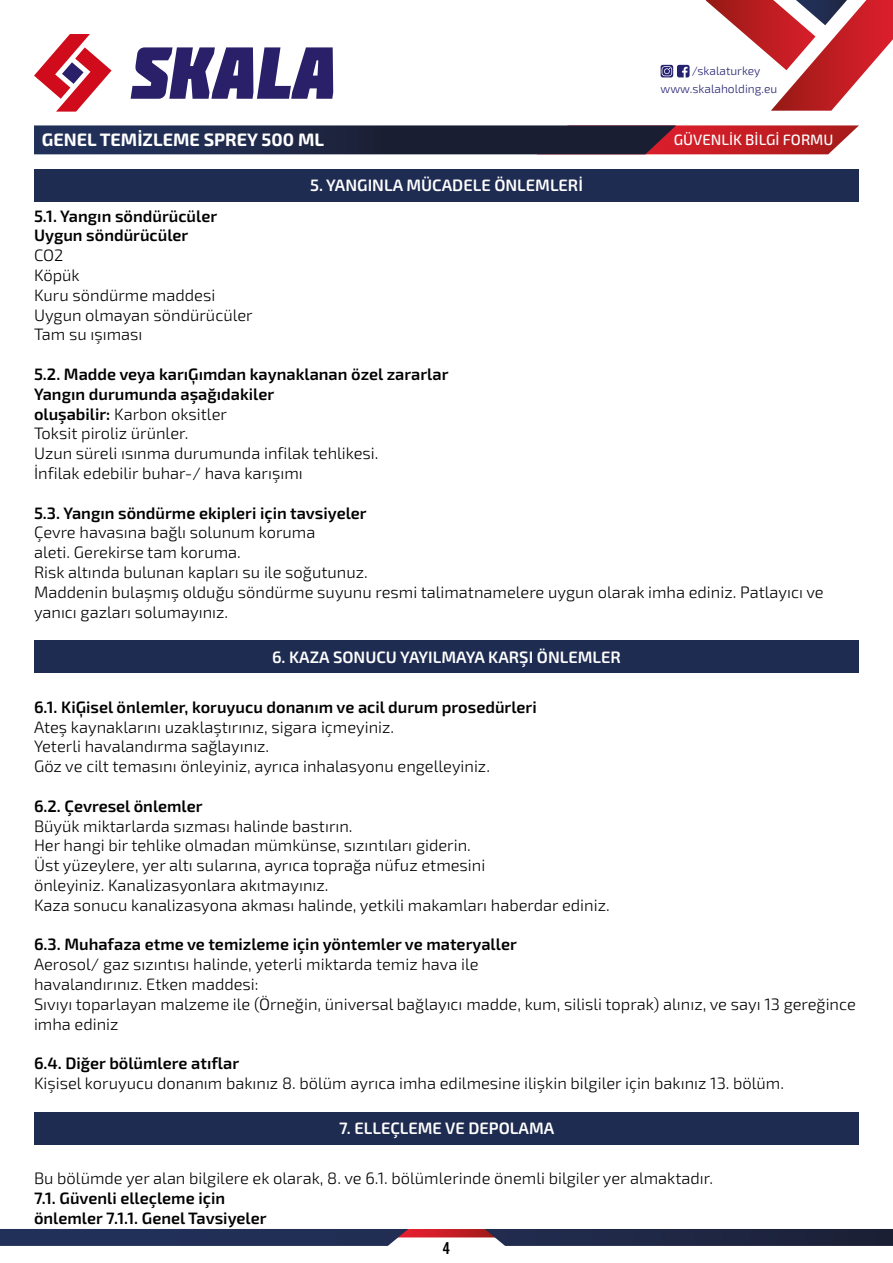
<style>
.page{position:relative;width:893px;height:1263px;background:#fff}
.page>*{position:absolute;margin:0;border:0;box-sizing:border-box;transform-origin:0 0}
.t1{font:700 18px "Exo 2";color:#fff}
.t2{font:300 16.5px/19.8px "Exo 2";color:#000}
.t3{font:600 16.5px/19.8px "Exo 2";color:#000}
.t4{font:600 16.5px "Exo 2";color:#fff}
.t5{font:condensed 16.5px "Trade Gothic Bold Twenty";color:#000}
.t6{font:500 15px "Exo 2";color:#fff}
.t7{font:300 12px/17.4px "Exo 2";color:#242170}
.s1{font-weight:600}
</style>
<div class="page">
<svg style="left:0;top:1229px;width:893px;height:17px;background:#353756"></svg>
<svg style="left:34px;top:34px;width:78px;height:78px"></svg>
<svg style="left:131px;top:47px;width:202px;height:52px"></svg>
<svg style="left:706px;top:0;width:187px;height:111px"></svg>
<svg style="left:661px;top:65px;width:29px;height:12px"></svg>
<svg style="left:34px;top:125px;width:825px;height:29px;background:#482940"></svg>
<div style="left:34px;top:169px;width:825px;height:33px;background:#1f2c52"></div>
<div style="left:34px;top:641px;width:825px;height:32px;background:#1f2c52"></div>
<div style="left:34px;top:1112px;width:825px;height:33px;background:#1f2c52"></div>
<p class="t7" style="left:661px;top:63px;width:118px;text-indent:31px">/skalaturkey www.skalaholding.eu</p>
<p class="t1" style="left:42px;top:129px;width:284px">GENEL TEMİZLEME SPREY 500 ML</p>
<p class="t6" style="left:674px;top:131px;width:161px">GÜVENLİK BİLGİ FORMU</p>
<p class="t4" style="left:310px;top:176px;width:274px">5. YANGINLA MÜCADELE ÖNLEMLERİ</p>
<p class="t3" style="left:34px;top:206px;width:185px">5.1. Yangın söndürücüler<br>Uygun söndürücüler</p>
<p class="t2" style="left:34px;top:246px;width:220px">CO2<br>Köpük<br>Kuru söndürme maddesi<br>Uygun olmayan söndürücüler<br>Tam su ışıması</p>
<p class="t2" style="left:34px;top:365px;width:416px"><span class="s1">5.2. Madde veya karıĢımdan kaynaklanan özel zararlar Yangın durumunda aşağıdakiler<br>oluşabilir:</span> Karbon oksitler<br>Toksit piroliz ürünler.<br>Uzun süreli ısınma durumunda infilak tehlikesi.<br>İnfilak edebilir buhar-/ hava karışımı</p>
<p class="t3" style="left:34px;top:503px;width:334px">5.3. Yangın söndürme ekipleri için tavsiyeler</p>
<p class="t2" style="left:34px;top:523px;width:791px">Çevre havasına bağlı solunum koruma<br>aleti. Gerekirse tam koruma.<br>Risk altında bulunan kapları su ile soğutunuz.<br>Maddenin bulaşmış olduğu söndürme suyunu resmi talimatnamelere uygun olarak imha ediniz. Patlayıcı ve yanıcı gazları solumayınız.</p>
<p class="t4" style="left:272px;top:647px;width:350px">6. KAZA SONUCU YAYILMAYA KARŞI ÖNLEMLER</p>
<p class="t3" style="left:34px;top:697px;width:504px">6.1. KiĢisel önlemler, koruyucu donanım ve acil durum prosedürleri</p>
<p class="t2" style="left:34px;top:717px;width:457px">Ateş kaynaklarını uzaklaştırınız, sigara içmeyiniz.<br>Yeterli havalandırma sağlayınız.<br>Göz ve cilt temasını önleyiniz, ayrıca inhalasyonu engelleyiniz.</p>
<p class="t3" style="left:34px;top:796px;width:170px">6.2. Çevresel önlemler</p>
<p class="t2" style="left:34px;top:816px;width:577px">Büyük miktarlarda sızması halinde bastırın.<br>Her hangi bir tehlike olmadan mümkünse, sızıntıları giderin.<br>Üst yüzeylere, yer altı sularına, ayrıca toprağa nüfuz etmesini<br>önleyiniz. Kanalizasyonlara akıtmayınız.<br>Kaza sonucu kanalizasyona akması halinde, yetkili makamları haberdar ediniz.</p>
<p class="t3" style="left:34px;top:935px;width:484px">6.3. Muhafaza etme ve temizleme için yöntemler ve materyaller</p>
<p class="t2" style="left:34px;top:955px;width:823px">Aerosol/ gaz sızıntısı halinde, yeterli miktarda temiz hava ile<br>havalandırınız. Etken maddesi:<br>Sıvıyı toparlayan malzeme ile (Örneğin, üniversal bağlayıcı madde, kum, silisli toprak) alınız, ve sayı 13 gereğince imha ediniz</p>
<p class="t3" style="left:34px;top:1054px;width:207px">6.4. Diğer bölümlere atıflar</p>
<p class="t2" style="left:34px;top:1074px;width:752px">Kişisel koruyucu donanım bakınız 8. bölüm ayrıca imha edilmesine ilişkin bilgiler için bakınız 13. bölüm.</p>
<p class="t4" style="left:339px;top:1118px;width:217px">7. ELLEÇLEME VE DEPOLAMA</p>
<p class="t2" style="left:34px;top:1169px;width:681px">Bu bölümde yer alan bilgilere ek olarak, 8. ve 6.1. bölümlerinde önemli bilgiler yer almaktadır.</p>
<p class="t3" style="left:34px;top:1189px;width:234px">7.1. Güvenli elleçleme için önlemler 7.1.1. Genel Tavsiyeler</p>
<p class="t5" style="left:443px;top:1238px;width:9px">4</p>
</div>
